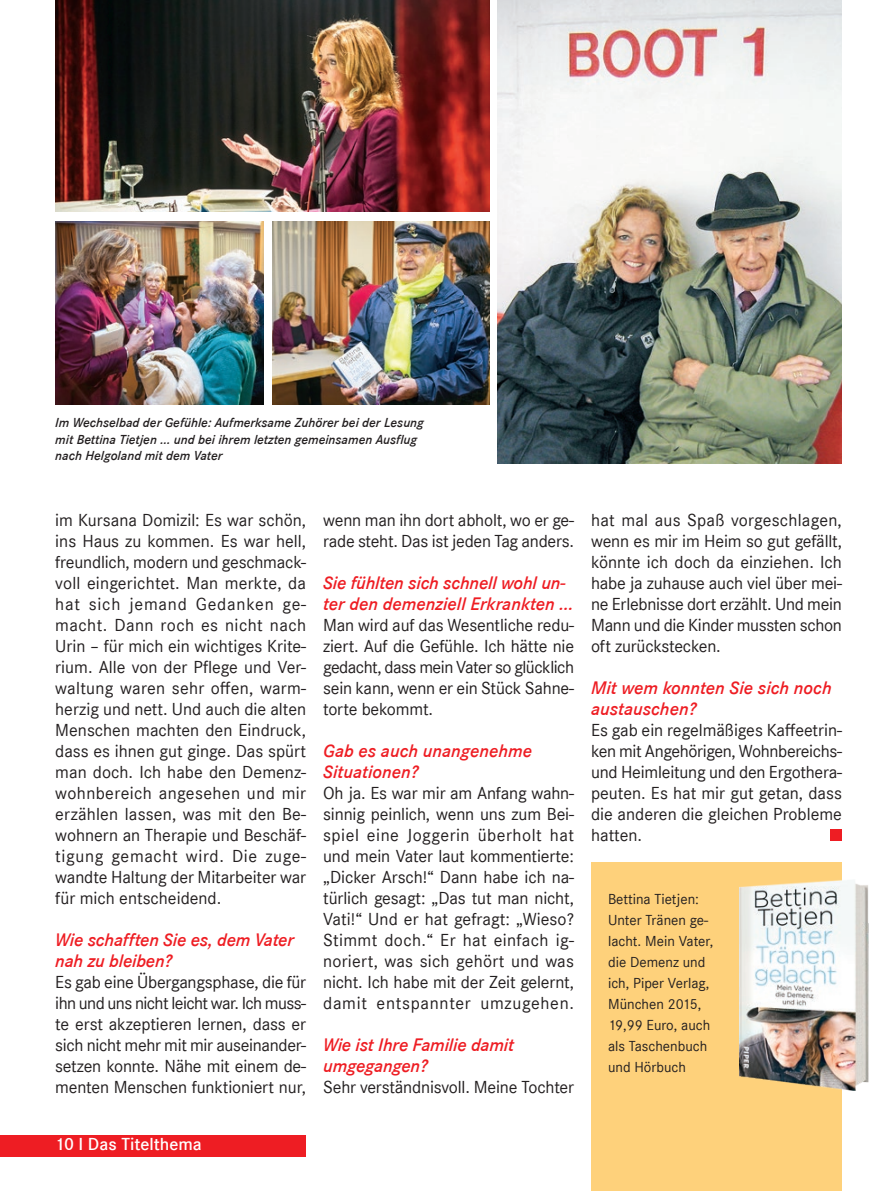
<style>
.page{position:relative;width:893px;height:1191px;background:#fff}
.page>*{position:absolute;margin:0;border:0;box-sizing:border-box;transform-origin:0 0}
.t1{font:italic 600 18.75px/21px "Corporate S";letter-spacing:-.01em;color:#ee1d23}
.t2{font:18px/21px "Corporate S";letter-spacing:-.01em;color:#231f20;text-align:justify}
.t3{font:600 18px "Corporate S";color:#fff}
.t4{font:15px/21px "Corporate S";color:#231f20}
.t5{font:italic 600 13.5px/16.5px "Corporate S";color:#231f20}
</style>
<div class="page">
<div style="left:591px;top:862px;width:251px;height:329px;background:#fed17b"></div>
<img style="left:740px;top:880px;width:129px;height:210px">
<img style="left:497px;top:0;width:345px;height:463px">
<img style="left:272px;top:221px;width:217px;height:183px">
<img style="left:55px;top:0;width:434px;height:211px">
<img style="left:55px;top:221px;width:209px;height:183px">
<div style="left:830px;top:829px;width:12px;height:12px;background:#ee1d23"></div>
<hr style="left:892px;top:0;width:1px;height:1191px;background:#fef6e0">
<div style="left:0;top:1135px;width:306px;height:21px;background:#ee1d23"></div>
<p class="t5" style="left:55px;top:414px;width:370px">Im Wechselbad der Gefühle: Aufmerksame Zuhörer bei der Lesung mit Bettina Tietjen ... und bei ihrem letzten gemeinsamen Ausflug nach Helgoland mit dem Vater</p>
<p class="t2" style="left:55px;top:510px;width:252px">im Kursana Domizil: Es war schön, ins Haus zu kommen. Es war hell, freundlich, modern und geschmack&shy;voll eingerichtet. Man merkte, da hat sich jemand Gedanken ge&shy;macht. Dann roch es nicht nach Urin – für mich ein wichtiges Krite&shy;rium. Alle von der Pflege und Ver&shy;waltung waren sehr offen, warm&shy;herzig und nett. Und auch die alten Menschen machten den Eindruck, dass es ihnen gut ginge. Das spürt man doch. Ich habe den Demenz&shy;wohnbereich angesehen und mir erzählen lassen, was mit den Be&shy;wohnern an Therapie und Beschäf&shy;tigung gemacht wird. Die zuge&shy;wandte Haltung der Mitarbeiter war für mich entscheidend.</p>
<p class="t1" style="left:55px;top:929px;width:240px">Wie schafften Sie es, dem Vater nah zu bleiben?</p>
<p class="t2" style="left:55px;top:972px;width:252px">Es gab eine Übergangsphase, die für ihn und uns nicht leicht war. Ich muss&shy;te erst akzeptieren lernen, dass er sich nicht mehr mit mir auseinander&shy;setzen konnte. Nähe mit einem de&shy;menten Menschen funktioniert nur,</p>
<p class="t3" style="left:55px;top:1134px;width:149px">10 I Das Titelthema</p>
<p class="t2" style="left:323px;top:510px;width:252px">wenn man ihn dort abholt, wo er ge&shy;rade steht. Das ist jeden Tag anders.</p>
<p class="t1" style="left:323px;top:572px;width:252px">Sie fühlten sich schnell wohl un&shy;ter den demenziell Erkrankten ...</p>
<p class="t2" style="left:323px;top:615px;width:252px">Man wird auf das Wesentliche redu&shy;ziert. Auf die Gefühle. Ich hätte nie gedacht, dass mein Vater so glücklich sein kann, wenn er ein Stück Sahne&shy;torte bekommt.</p>
<p class="t1" style="left:323px;top:740px;width:210px">Gab es auch unangenehme<br>Situationen?</p>
<p class="t2" style="left:323px;top:783px;width:252px">Oh ja. Es war mir am Anfang wahn&shy;sinnig peinlich, wenn uns zum Bei&shy;spiel eine Joggerin überholt hat und mein Vater laut kommentierte: „Dicker Arsch!“ Dann habe ich na&shy;türlich gesagt: „Das tut man nicht, Vati!“ Und er hat gefragt: „Wieso?<br>Stimmt doch.“ Er hat einfach ig&shy;noriert, was sich gehört und was nicht. Ich habe mit der Zeit gelernt, damit entspannter umzugehen.</p>
<p class="t1" style="left:323px;top:1034px;width:192px">Wie ist Ihre Familie damit umgegangen?</p>
<p class="t2" style="left:323px;top:1077px;width:252px">Sehr verständnisvoll. Meine Tochter</p>
<p class="t2" style="left:591px;top:510px;width:252px">hat mal aus Spaß vorgeschlagen, wenn es mir im Heim so gut gefällt, könnte ich doch da einziehen. Ich habe ja zuhause auch viel über mei&shy;ne Erlebnisse dort erzählt. Und mein Mann und die Kinder mussten schon oft zurückstecken.</p>
<p class="t1" style="left:591px;top:677px;width:242px">Mit wem konnten Sie sich noch austauschen?</p>
<p class="t2" style="left:591px;top:720px;width:252px">Es gab ein regelmäßiges Kaffeetrin&shy;ken mit Angehörigen, Wohnbereichs&shy;und Heimleitung und den Ergothera&shy;peuten. Es hat mir gut getan, dass die anderen die gleichen Probleme hatten.</p>
<p class="t4" style="left:608px;top:889px;width:107px">Bettina Tietjen:<br>Unter Tränen ge&shy;lacht. Mein Vater, die Demenz und ich, Piper Verlag,<br>München 2015,<br>19,99 Euro, auch als Taschenbuch und Hörbuch</p>
</div>
